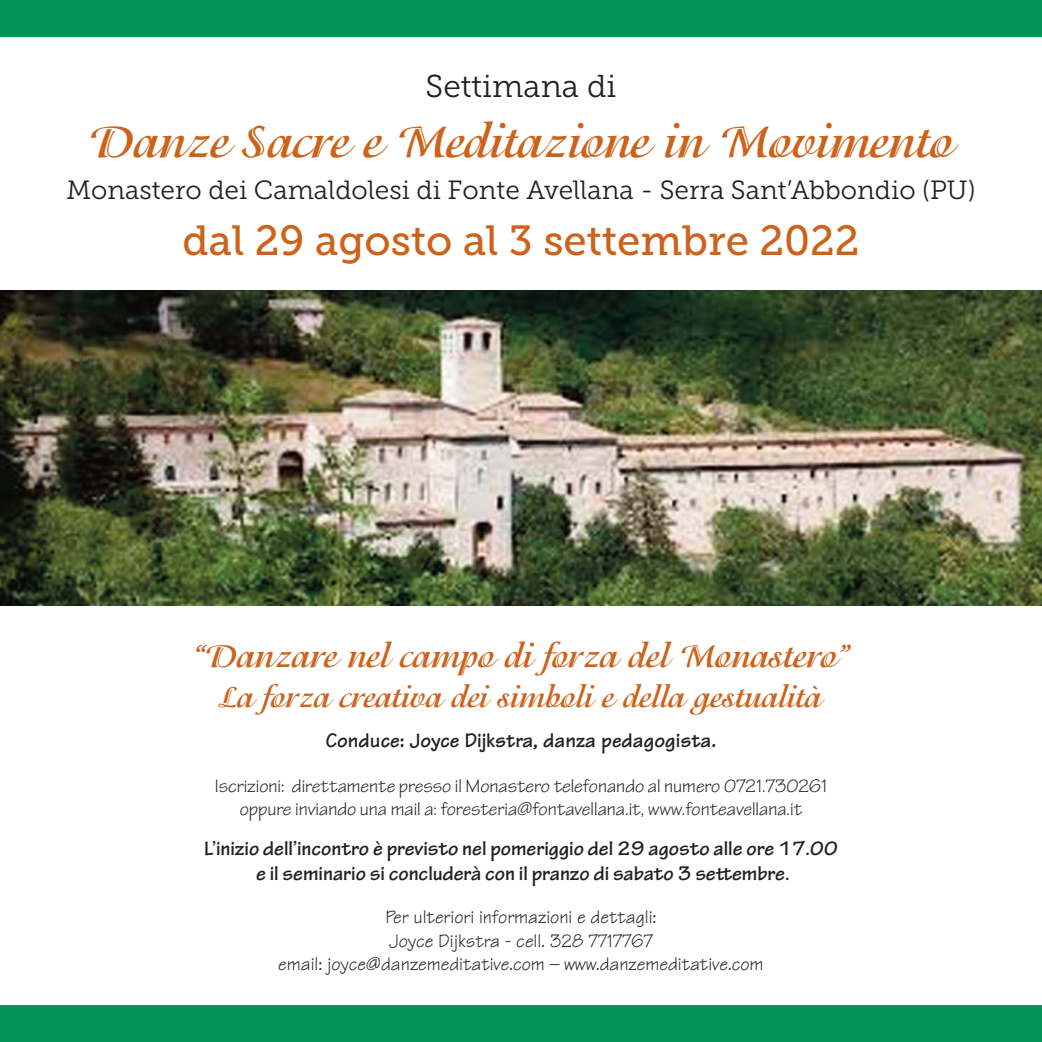
<style>
.page{position:relative;width:1042px;height:1042px;background:#fff}
.page>*{position:absolute;margin:0;border:0;box-sizing:border-box;transform-origin:0 0}
.t1{font:700 49px "Isadora";color:#cd621a}
.t2{font:42px "Museo Slab 500";color:#cd621a}
.t3{font:700 35px "Isadora";color:#cd621a}
.t4{font:700 31.5px "Isadora";color:#cd621a}
.t5{font:31.5px "Museo Slab 300";color:#231f20}
.t6{font:26.25px "Museo Slab 300";color:#231f20}
.t7{font:700 21px/25.2px "Tekton Pro";color:#231f20;text-align:center}
.t8{font:700 21px "Tekton";color:#231f20}
.t9{font:19.25px/23.1px "Tekton MM 240 564";color:#231f20;text-align:center}
.t10{font:19.25px/23.1px "Tekton";color:#231f20;text-align:center}
</style>
<div class="page">
<div style="left:0;top:0;width:1042px;height:37px;background:#009356"></div>
<div style="left:0;top:1005px;width:1042px;height:37px;background:#009356"></div>
<img style="left:0;top:290px;width:1042px;height:315px">
<h3 class="t5" style="left:426px;top:68px;width:192px">Settimana di</h3>
<h1 class="t1" style="left:89px;top:121px;width:866px">Danze Sacre e Meditazione in Movimento</h1>
<h3 class="t6" style="left:66px;top:175px;width:911px">Monastero dei Camaldolesi di Fonte Avellana - Serra Sant’Abbondio (PU)</h3>
<h2 class="t2" style="left:183px;top:225px;width:678px">dal 29 agosto al 3 settembre 2022</h2>
<h3 class="t3" style="left:192px;top:641px;width:658px">“Danzare nel campo di forza del Monastero”</h3>
<h3 class="t4" style="left:220px;top:684px;width:602px">La forza creativa dei simboli e della gestualità</h3>
<p class="t8" style="left:326px;top:733px;width:392px">Conduce: Joyce Dijkstra, danza pedagogista.</p>
<p class="t9" style="left:215px;top:776px;width:614px">Iscrizioni: direttamente presso il Monastero telefonando al numero 0721.730261 oppure inviando una mail a: foresteria@fontavellana.it, www.fonteavellana.it</p>
<p class="t7" style="left:204px;top:837px;width:635px">L’inizio dell’incontro è previsto nel pomeriggio del 29 agosto alle ore 17.00 e il seminario si concluderà con il pranzo di sabato 3 settembre.</p>
<p class="t10" style="left:278px;top:908px;width:487px">Per ulteriori informazioni e dettagli:<br>Joyce Dijkstra - cell. 328 7717767<br>email: joyce@danzemeditative.com – www.danzemeditative.com</p>
</div>
